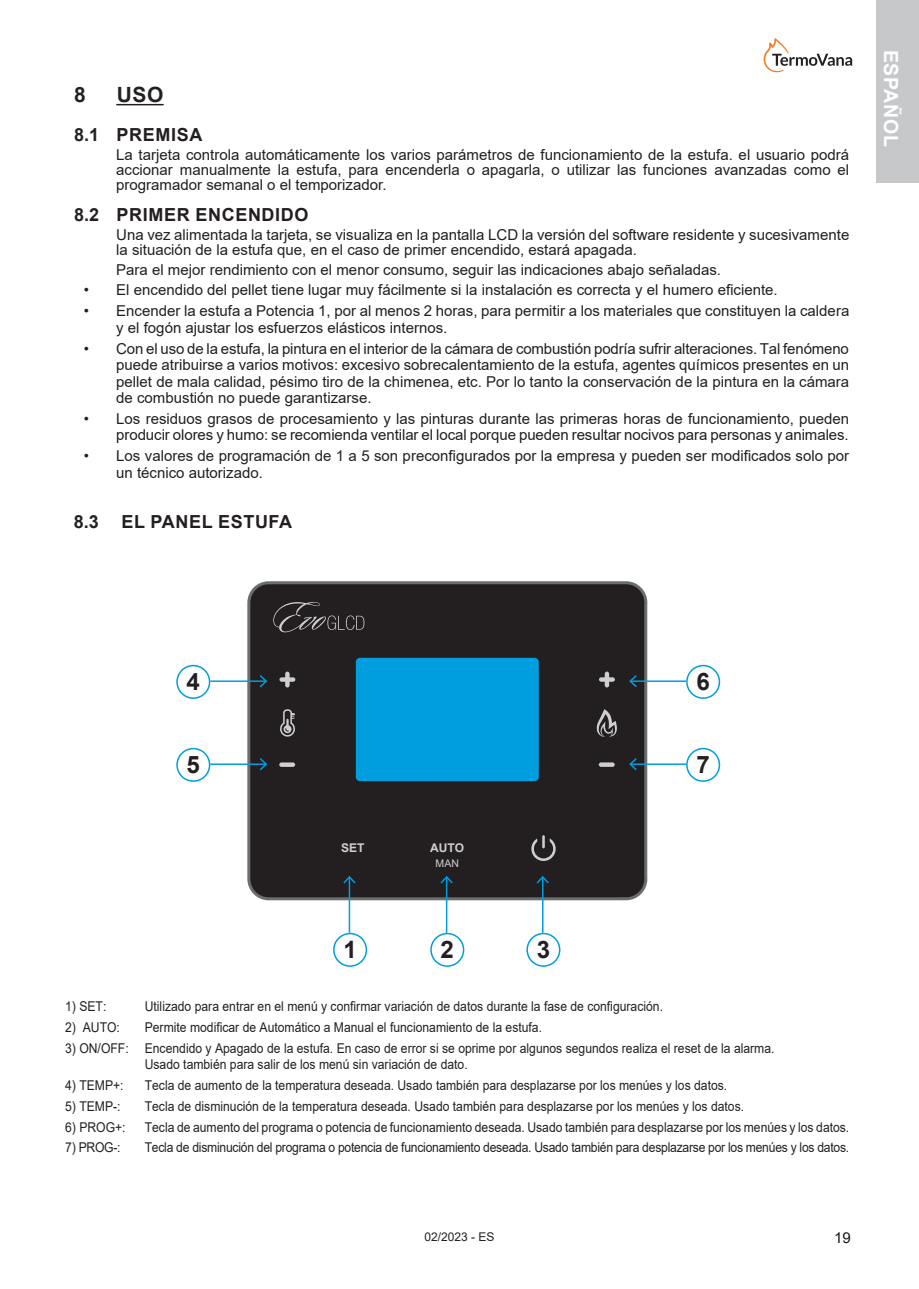
<style>
.page{position:relative;width:919px;height:1289px;background:#fff}
.page>*{position:absolute;margin:0;border:0;box-sizing:border-box;transform-origin:0 0}
.t1{font:700 24.15px "Arial";color:#231f20}
.t2{font:700 21px "Arial";color:#231f20}
.t3{font:700 19.5px "Arial";letter-spacing:.035em;color:#fff}
.t4{font:700 18px "Arial";letter-spacing:.035em;color:#231f20}
.t5{font:15px/16.5px "Arial";color:#231f20}
.t6{font:15px "Arial";color:#171311}
.t7{font:13.5px/16.5px "Arial";color:#231f20;scale:.9 1}
.t8{font:13.5px "Arial";letter-spacing:-.02em;color:#231f20;scale:.9 1}
.t9{font:12px "Arial";color:#231f20}
.t10{font:700 12px "Arial";color:#cfd0ce}
.t11{font:10.5px "Arial";color:#cfd0ce}
</style>
<div class="page">
<div style="left:876px;top:0;width:42px;height:183px;background:#c7c8ca"></div>
<hr style="left:116px;top:104px;width:48px;height:1px;background:#231f20">
<div style="left:247px;top:581px;width:400px;height:319px;background:#231f20"></div>
<div style="left:356px;top:657px;width:182px;height:124px;background:#009ede;border-radius:4px"></div>
<svg style="left:273px;top:601px;width:91px;height:31px;background:#383535"></svg>
<div style="left:540px;top:833px;width:6px;height:16px;border:2px solid #231f20;border-radius:2px"></div>
<svg style="left:529px;top:834px;width:29px;height:29px"></svg>
<svg style="left:596px;top:709px;width:21px;height:28px"></svg>
<svg style="left:598px;top:762px;width:16px;height:4px"></svg>
<svg style="left:599px;top:671px;width:15px;height:16px"></svg>
<svg style="left:280px;top:709px;width:15px;height:27px"></svg>
<div style="left:279px;top:762px;width:16px;height:5px;background:#cfd0ce;border-radius:2px"></div>
<svg style="left:279px;top:671px;width:16px;height:16px"></svg>
<hr style="left:348px;top:876px;width:2px;height:56px;background:#009ede">
<svg style="left:342px;top:874px;width:15px;height:11px"></svg>
<div style="left:333px;top:932px;width:34px;height:34px;border:2px solid #009ede;border-radius:50%"></div>
<hr style="left:446px;top:876px;width:1px;height:56px;background:#009ede">
<svg style="left:439px;top:874px;width:15px;height:11px"></svg>
<div style="left:430px;top:932px;width:34px;height:34px;border:2px solid #009ede;border-radius:50%"></div>
<hr style="left:542px;top:876px;width:1px;height:56px;background:#009ede">
<svg style="left:535px;top:874px;width:15px;height:11px"></svg>
<div style="left:526px;top:932px;width:34px;height:34px;border:2px solid #009ede;border-radius:50%"></div>
<hr style="left:210px;top:680px;width:56px;height:2px;background:#009ede">
<svg style="left:258px;top:673px;width:10px;height:16px"></svg>
<hr style="left:630px;top:680px;width:56px;height:2px;background:#009ede">
<svg style="left:628px;top:673px;width:10px;height:16px"></svg>
<hr style="left:210px;top:763px;width:56px;height:2px;background:#009ede">
<svg style="left:258px;top:756px;width:10px;height:16px"></svg>
<hr style="left:630px;top:763px;width:56px;height:2px;background:#009ede">
<svg style="left:628px;top:756px;width:10px;height:16px"></svg>
<div style="left:176px;top:665px;width:34px;height:34px;border:2px solid #009ede;border-radius:50%"></div>
<div style="left:686px;top:665px;width:34px;height:34px;border:2px solid #009ede;border-radius:50%"></div>
<div style="left:176px;top:747px;width:34px;height:34px;border:2px solid #009ede;border-radius:50%"></div>
<div style="left:686px;top:747px;width:34px;height:34px;border:2px solid #009ede;border-radius:50%"></div>
<svg style="left:763px;top:38px;width:89px;height:34px"></svg>
<h2 class="t2" style="left:74px;top:80px;width:13px">8</h2>
<h2 class="t2" style="left:117px;top:80px;width:48px">USO</h2>
<p class="t4" style="left:74px;top:122px;width:130px">8.1 PREMISA</p>
<p class="t5" style="left:116px;top:147px;width:734px;line-height:15px;text-align:justify">La tarjeta controla automáticamente los varios parámetros de funcionamiento de la estufa. el usuario podrá accionar manualmente la estufa, para encenderla o apagarla, o utilizar las funciones avanzadas como el programador semanal o el temporizador.</p>
<p class="t4" style="left:74px;top:202px;width:236px">8.2 PRIMER ENCENDIDO</p>
<p class="t5" style="left:116px;top:227px;width:734px;line-height:15px">Una vez alimentada la tarjeta, se visualiza en la pantalla LCD la versión del software residente y sucesivamente la situación de la estufa que, en el caso de primer encendido, estará apagada.</p>
<p class="t5" style="left:116px;top:261px;width:606px">Para el mejor rendimiento con el menor consumo, seguir las indicaciones abajo señaladas.</p>
<p class="t5" style="left:84px;top:282px;width:695px">• El encendido del pellet tiene lugar muy fácilmente si la instalación es correcta y el humero eficiente.</p>
<p class="t5" style="left:116px;top:302px;width:734px;text-indent:-32px">• Encender la estufa a Potencia 1, por al menos 2 horas, para permitir a los materiales que constituyen la caldera y el fogón ajustar los esfuerzos elásticos internos.</p>
<p class="t5" style="left:116px;top:340px;width:734px;text-align:justify;text-indent:-32px">• Con el uso de la estufa, la pintura en el interior de la cámara de combustión podría sufrir alteraciones. Tal fenómeno puede atribuirse a varios motivos: excesivo sobrecalentamiento de la estufa, agentes químicos presentes en un pellet de mala calidad, pésimo tiro de la chimenea, etc. Por lo tanto la conservación de la pintura en la cámara de combustión no puede garantizarse.</p>
<p class="t5" style="left:84px;top:410px;width:766px;text-align:right">• Los residuos grasos de procesamiento y las pinturas durante las primeras horas de funcionamiento, pueden producir olores y humo: se recomienda ventilar el local porque pueden resultar nocivos para personas y animales.</p>
<p class="t5" style="left:116px;top:447px;width:734px;text-indent:-32px">• Los valores de programación de 1 a 5 son preconfigurados por la empresa y pueden ser modificados solo por un técnico autorizado.</p>
<p class="t4" style="left:74px;top:508px;width:27px">8.3</p>
<p class="t4" style="left:122px;top:508px;width:172px">EL PANEL ESTUFA</p>
<h3 class="t3" style="left:904px;top:50px;width:98px;rotate:90deg">ESPAÑOL</h3>
<h1 class="t1" style="left:187px;top:664px;width:15px">4</h1>
<h1 class="t1" style="left:696px;top:664px;width:15px">6</h1>
<h1 class="t1" style="left:187px;top:747px;width:15px">5</h1>
<h1 class="t1" style="left:696px;top:747px;width:15px">7</h1>
<p class="t10" style="left:341px;top:839px;width:25px">SET</p>
<p class="t10" style="left:430px;top:839px;width:35px">AUTO</p>
<p class="t11" style="left:435px;top:856px;width:25px">MAN</p>
<h1 class="t1" style="left:343px;top:932px;width:15px">1</h1>
<h1 class="t1" style="left:440px;top:932px;width:15px">2</h1>
<h1 class="t1" style="left:536px;top:932px;width:15px">3</h1>
<p class="t7" style="left:65px;top:998px;width:47px">1) SET:</p>
<p class="t7" style="left:145px;top:998px;width:577px">Utilizado para entrar en el menú y confirmar variación de datos durante la fase de configuración.</p>
<p class="t7" style="left:65px;top:1018px;width:62px">2) AUTO:</p>
<p class="t7" style="left:145px;top:1018px;width:443px">Permite modificar de Automático a Manual el funcionamiento de la estufa.</p>
<p class="t7" style="left:145px;top:1039px;width:701px;text-indent:-79px">3) ON/OFF: Encendido y Apagado de la estufa. En caso de error si se oprime por algunos segundos realiza el reset de la alarma.<br>Usado también para salir de los menú sin variación de dato.</p>
<p class="t7" style="left:65px;top:1076px;width:66px">4) TEMP+:</p>
<p class="t7" style="left:145px;top:1076px;width:648px">Tecla de aumento de la temperatura deseada. Usado también para desplazarse por los menúes y los datos.</p>
<p class="t7" style="left:65px;top:1097px;width:63px">5) TEMP-:</p>
<p class="t7" style="left:145px;top:1097px;width:667px">Tecla de disminución de la temperatura deseada. Usado también para desplazarse por los menúes y los datos.</p>
<p class="t7" style="left:65px;top:1118px;width:69px">6) PROG+:</p>
<p class="t7" style="left:145px;top:1118px;width:784px">Tecla de aumento del programa o potencia de funcionamiento deseada. Usado también para desplazarse por los menúes y los datos.</p>
<p class="t7" style="left:65px;top:1139px;width:63px">7) PROG-:</p>
<p class="t8" style="left:145px;top:1138px;width:784px">Tecla de disminución del programa o potencia de funcionamiento deseada. Usado también para desplazarse por los menúes y los datos.</p>
<p class="t9" style="left:424px;top:1228px;width:72px">02/2023 - ES</p>
<p class="t6" style="left:834px;top:1227px;width:18px">19</p>
</div>
